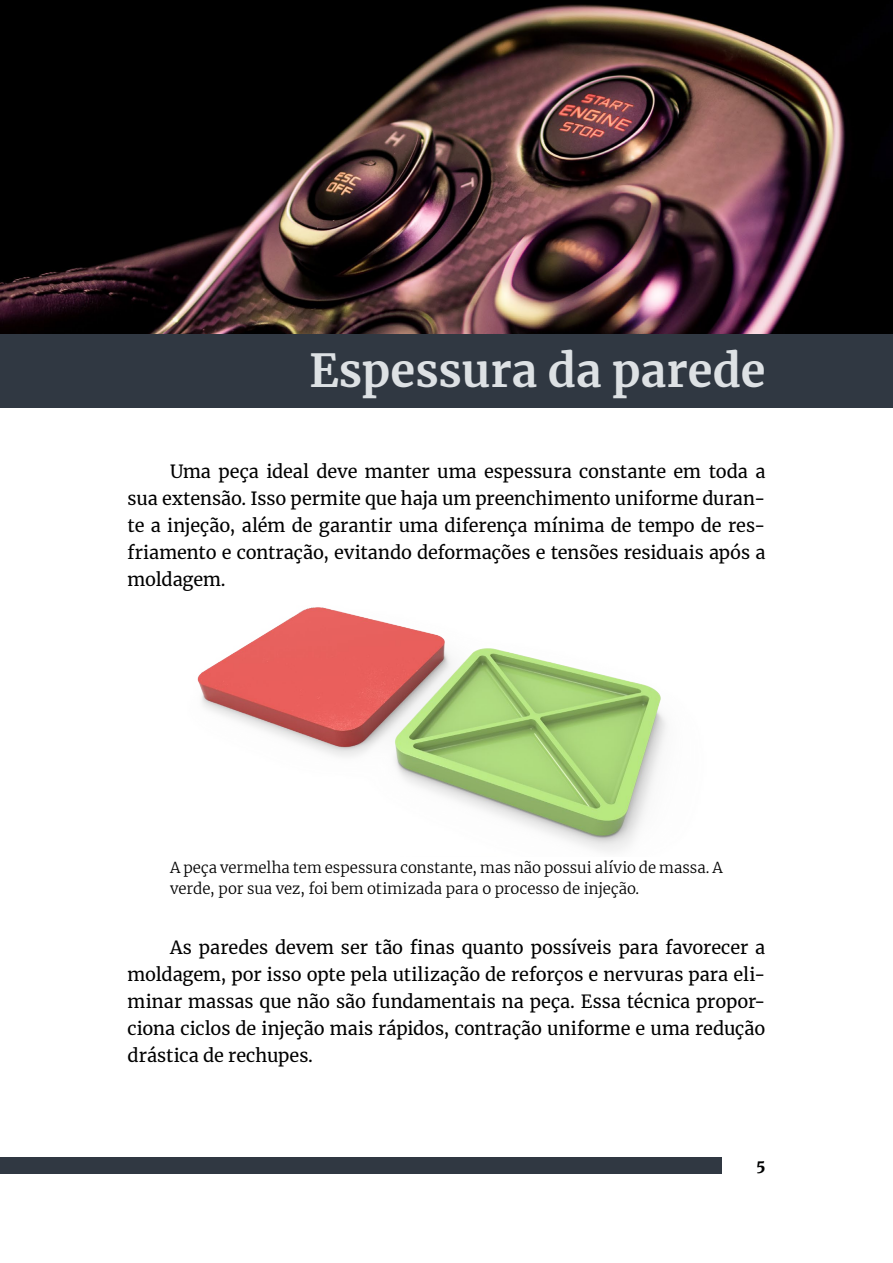
<style>
.page{position:relative;width:893px;height:1263px;background:#fff}
.page>*{position:absolute;margin:0;border:0;box-sizing:border-box;transform-origin:0 0}
.t1{font:700 45px "Merriweather";color:#dde1e4}
.t2{font:18px/27px "Merriweather";letter-spacing:-.005em;color:#000;text-align:justify}
.t3{font:300 15px/21px "Merriweather";color:#000}
.t4{font:900 15px "Merriweather";color:#010202}
</style>
<div class="page">
<div style="left:0;top:1157px;width:722px;height:17px;background:#303842"></div>
<img style="left:0;top:0;width:893px;height:334px">
<div style="left:0;top:334px;width:893px;height:74px;background:#303842"></div>
<img style="left:197px;top:607px;width:469px;height:245px">
<h1 class="t1" style="left:309px;top:340px;width:458px">Espessura da parede</h1>
<p class="t2" style="left:128px;top:457px;width:639px;text-indent:43px">Uma peça ideal deve manter uma espessura constante em toda a sua extensão. Isso permite que haja um preenchimento uniforme duran&shy;te a injeção, além de garantir uma diferença mínima de tempo de res&shy;friamento e contração, evitando deformações e tensões residuais após a moldagem.</p>
<p class="t3" style="left:170px;top:857px;width:554px">A peça vermelha tem espessura constante, mas não possui alívio de massa. A verde, por sua vez, foi bem otimizada para o processo de injeção.</p>
<p class="t2" style="left:128px;top:933px;width:639px;text-indent:43px">As paredes devem ser tão finas quanto possíveis para favorecer a moldagem, por isso opte pela utilização de reforços e nervuras para eli&shy;minar massas que não são fundamentais na peça. Essa técnica propor&shy;ciona ciclos de injeção mais rápidos, contração uniforme e uma redução drástica de rechupes.</p>
<p class="t4" style="left:756px;top:1155px;width:11px">5</p>
</div>
